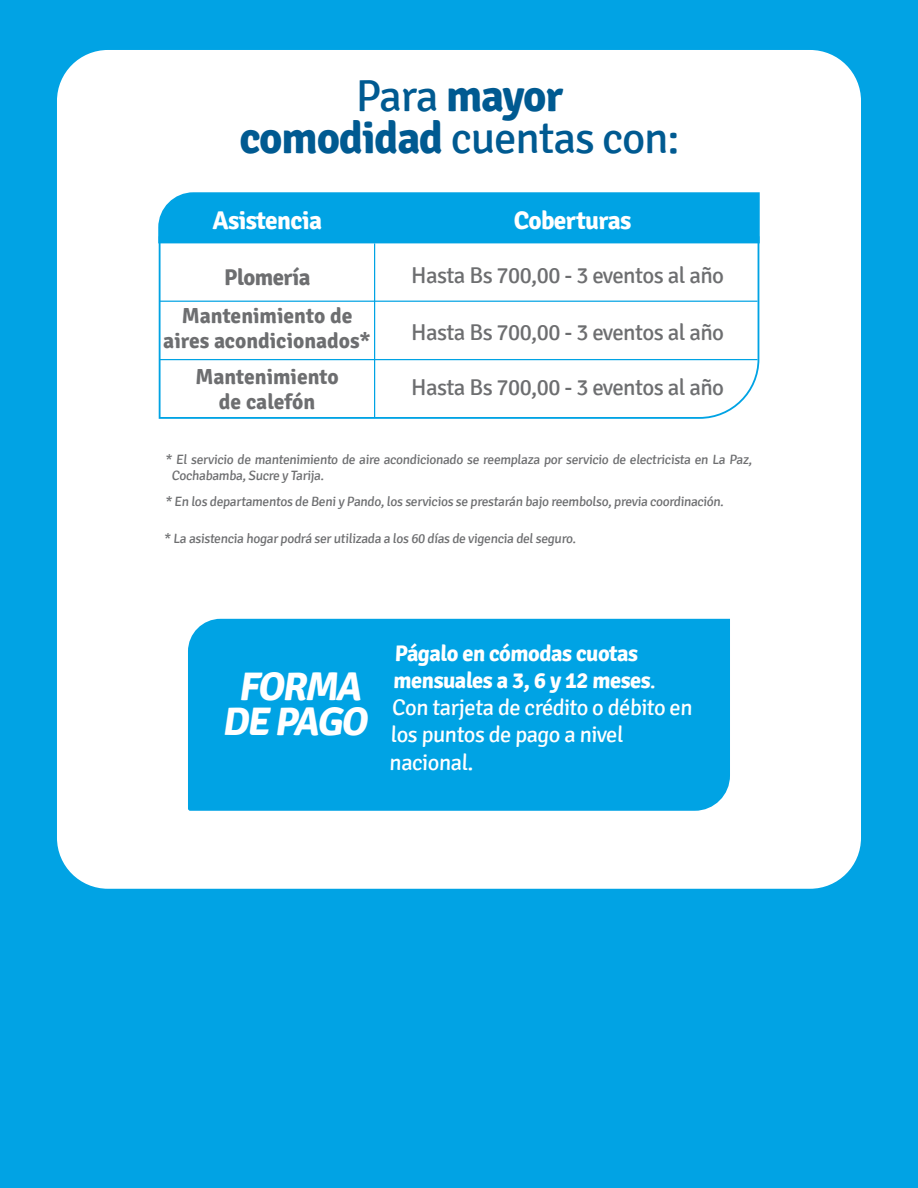
<style>
.page{position:relative;width:918px;height:1188px;background:#01a3e4}
.page>*{position:absolute;margin:0;border:0;box-sizing:border-box;transform-origin:0 0}
.t1{font:44.85px/42px "Signika";letter-spacing:-.025em;color:#005a91;text-align:center}
.t2{font:italic 700 39.75px/35px "Signika";color:#fff;text-align:center}
.t3{font:700 25.35px "Signika";letter-spacing:-.025em;color:#fff}
.t4{font:22.8px "Signika";letter-spacing:-.025em;color:#6d6e70}
.t5{font:700 22.8px "Signika";letter-spacing:-.025em;color:#6d6e70}
.t6{font:22.65px/27.2px "Signika";color:#fff}
.t7{font:700 21.6px/24.5px "Signika";color:#6d6e70;text-align:center}
.t8{font:13.5px/16.2px "Signika";color:#6d6e70}
.s1{font-weight:700}
</style>
<div class="page">
<div style="left:57px;top:50px;width:804px;height:839px;background:#fff;border-radius:51px"></div>
<svg style="left:158px;top:243px;width:602px;height:176px"></svg>
<div style="left:158px;top:192px;width:602px;height:51px;background:#00a3e4"></div>
<hr style="left:374px;top:243px;width:1px;height:175px;background:#00a3e4">
<hr style="left:160px;top:301px;width:598px;height:1px;background:#00a3e4">
<hr style="left:160px;top:359px;width:598px;height:1px;background:#00a3e4">
<div style="left:188px;top:619px;width:542px;height:192px;background:#00a3e4"></div>
<h1 class="t1" style="left:239px;top:76px;width:442px">Para <span class="s1">mayor<br>comodidad</span> cuentas con:</h1>
<h3 class="t3" style="left:514px;top:206px;width:119px">Coberturas</h3>
<h3 class="t3" style="left:213px;top:206px;width:111px">Asistencia</h3>
<h3 class="t5" style="left:224px;top:264px;width:88px">Plomería</h3>
<h3 class="t4" style="left:411px;top:263px;width:314px">Hasta Bs 700,00 - 3 eventos al año</h3>
<h3 class="t4" style="left:411px;top:319px;width:314px">Hasta Bs 700,00 - 3 eventos al año</h3>
<h3 class="t4" style="left:411px;top:374px;width:314px">Hasta Bs 700,00 - 3 eventos al año</h3>
<h3 class="t7" style="left:163px;top:304px;width:209px">Mantenimiento de aires acondicionados*</h3>
<h3 class="t7" style="left:195px;top:365px;width:145px">Mantenimiento de calefón</h3>
<p class="t8" style="left:171px;top:451px;width:584px;text-indent:-6px">* El servicio de mantenimiento de aire acondicionado se reemplaza por servicio de electricista en La Paz,<br>Cochabamba,Sucre y Tarija.</p>
<p class="t8" style="left:165px;top:494px;width:562px">* En los departamentos de Beniy Pando,los servicios se prestarán bajo reembolso,previa coordinación.</p>
<p class="t8" style="left:164px;top:530px;width:415px">* La asistencia hogar podrá ser utilizada a los 60 días de vigencia del seguro.</p>
<h2 class="t2" style="left:222px;top:670px;width:154px">FORMA<br>DE PAGO</h2>
<h3 class="t6" style="left:389px;top:640px;width:306px"><span class="s1">Págalo en cómodas cuotas mensuales a 3, 6 y 12 meses</span>.<br>Con tarjeta de crédito o débito en los puntos de pago a nivel nacional.</h3>
</div>
